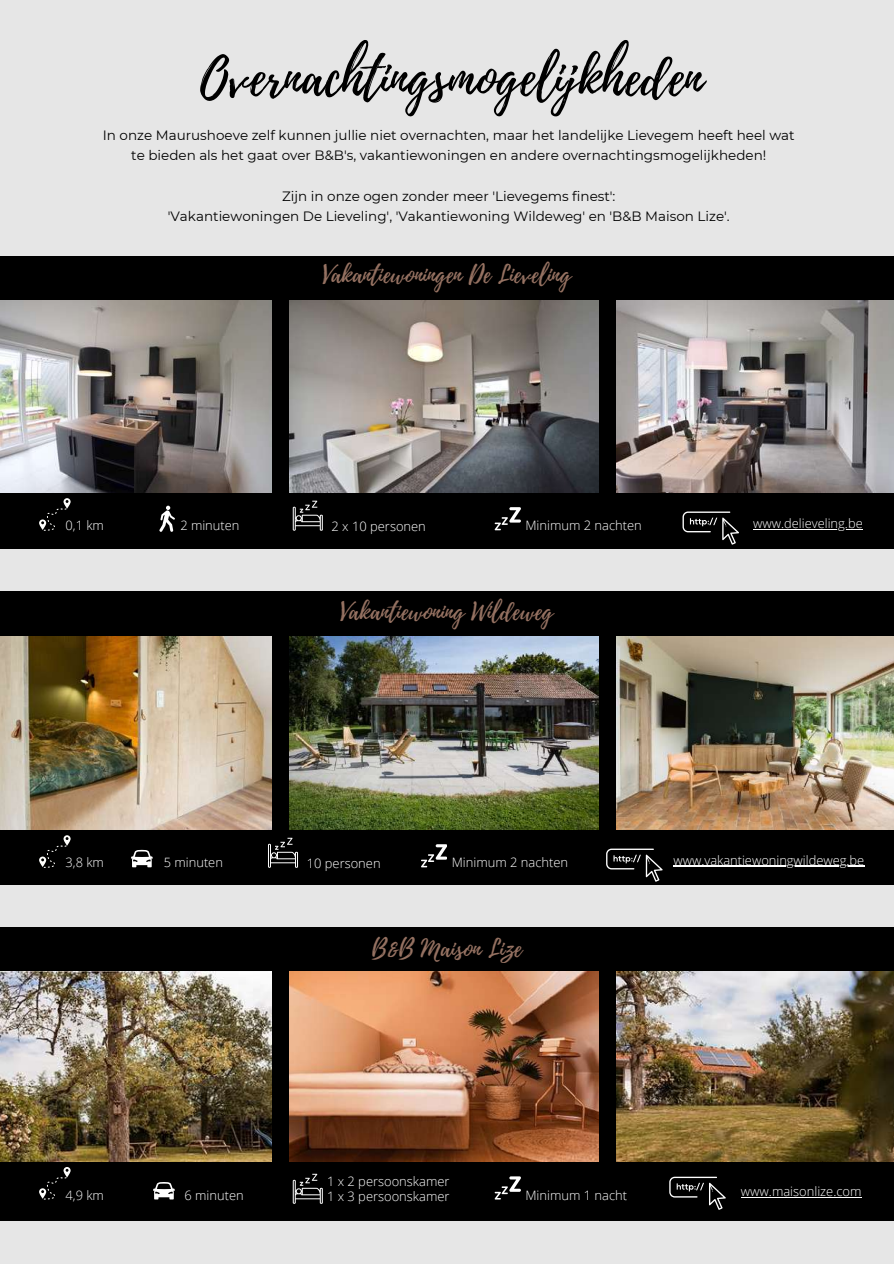
<style>
.page{position:relative;width:894px;height:1264px;background:#fff}
.page>*{position:absolute;margin:0;border:0;box-sizing:border-box;transform-origin:0 0}
.t1{font:52.5px "Playlist Script";color:#000}
.t2{font:24px "Playlist Script";color:#967262}
.t3{font:13.5px/20.2px "Montserrat";color:#000;text-align:center}
.t4{font:300 12.9px/15.1px "Open Sans";color:#fff}
</style>
<div class="page">
<div style="left:0;top:0;width:893px;height:1263px;background:#e6e6e6"></div>
<div style="left:0;top:256px;width:893px;height:293px;background:#000"></div>
<div style="left:0;top:591px;width:893px;height:293px;background:#000"></div>
<div style="left:0;top:927px;width:893px;height:293px;background:#000"></div>
<img style="left:0;top:300px;width:271px;height:192px">
<img style="left:0;top:637px;width:271px;height:192px">
<img style="left:0;top:971px;width:271px;height:190px">
<img style="left:289px;top:300px;width:309px;height:192px">
<img style="left:289px;top:637px;width:309px;height:192px">
<img style="left:616px;top:300px;width:277px;height:192px">
<img style="left:616px;top:637px;width:277px;height:192px">
<img style="left:289px;top:971px;width:309px;height:190px">
<img style="left:616px;top:971px;width:277px;height:190px">
<svg style="left:159px;top:505px;width:16px;height:26px"></svg>
<svg style="left:494px;top:507px;width:26px;height:23px"></svg>
<svg style="left:421px;top:844px;width:26px;height:23px"></svg>
<svg style="left:494px;top:1176px;width:26px;height:23px"></svg>
<svg style="left:39px;top:498px;width:32px;height:33px"></svg>
<svg style="left:39px;top:835px;width:32px;height:32px"></svg>
<svg style="left:39px;top:1167px;width:32px;height:32px"></svg>
<svg style="left:153px;top:1182px;width:22px;height:17px"></svg>
<svg style="left:293px;top:500px;width:30px;height:30px"></svg>
<svg style="left:268px;top:837px;width:30px;height:30px"></svg>
<svg style="left:293px;top:1173px;width:30px;height:30px"></svg>
<svg style="left:682px;top:511px;width:56px;height:33px"></svg>
<svg style="left:606px;top:848px;width:56px;height:33px"></svg>
<svg style="left:669px;top:1176px;width:56px;height:33px"></svg>
<hr style="left:753px;top:528px;width:109px;height:1px;background:#fff">
<hr style="left:673px;top:865px;width:191px;height:2px;background:#fff">
<hr style="left:740px;top:1196px;width:121px;height:1px;background:#fff">
<svg style="left:131px;top:849px;width:22px;height:18px"></svg>
<h1 class="t1" style="left:200px;top:40px;width:504px">Overnachtingsmogelijkheden</h1>
<p class="t3" style="left:103px;top:125px;width:693px">In onze Maurushoeve zelf kunnen jullie niet overnachten, maar het landelijke Lievegem heeft heel wat te bieden als het gaat over B&amp;B's, vakantiewoningen en andere overnachtingsmogelijkheden!</p>
<p class="t3" style="left:168px;top:186px;width:563px">Zijn in onze ogen zonder meer 'Lievegems finest':<br>'Vakantiewoningen De Lieveling', 'Vakantiewoning Wildeweg' en 'B&amp;B Maison Lize'.</p>
<h2 class="t2" style="left:322px;top:258px;width:250px">Vakantiewoningen De Lieveling</h2>
<p class="t4" style="left:66px;top:517px;width:40px">0,1 km</p>
<p class="t4" style="left:180px;top:517px;width:60px">2 minuten</p>
<p class="t4" style="left:331px;top:518px;width:96px">2 x 10 personen</p>
<p class="t4" style="left:525px;top:517px;width:118px">Minimum 2 nachten</p>
<h2 class="t2" style="left:340px;top:594px;width:214px">Vakantiewoning Wildeweg</h2>
<p class="t4" style="left:753px;top:515px;width:111px">www.delieveling.be</p>
<p class="t4" style="left:66px;top:854px;width:40px">3,8 km</p>
<p class="t4" style="left:164px;top:854px;width:60px">5 minuten</p>
<p class="t4" style="left:307px;top:855px;width:75px">10 personen</p>
<p class="t4" style="left:451px;top:854px;width:118px">Minimum 2 nachten</p>
<h2 class="t2" style="left:371px;top:931px;width:152px">B&amp;B Maison Lize</h2>
<p class="t4" style="left:673px;top:852px;width:192px">www.vakantiewoningwildeweg.be</p>
<p class="t4" style="left:66px;top:1187px;width:40px">4,9 km</p>
<p class="t4" style="left:184px;top:1187px;width:60px">6 minuten</p>
<p class="t4" style="left:327px;top:1173px;width:124px">1 x 2 persoonskamer<br>1 x 3 persoonskamer</p>
<p class="t4" style="left:525px;top:1187px;width:103px">Minimum 1 nacht</p>
<p class="t4" style="left:740px;top:1183px;width:122px">www.maisonlize.com</p>
</div>
